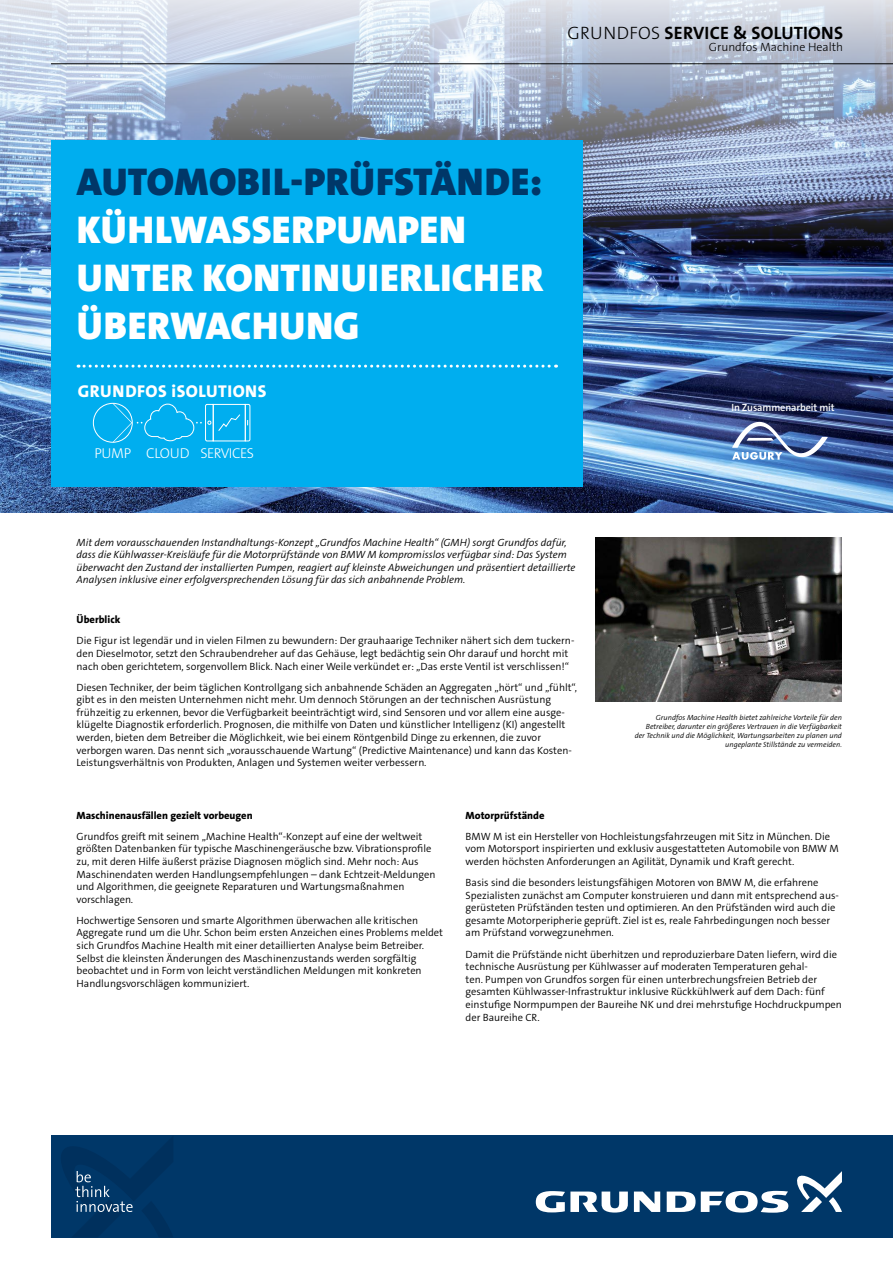
<style>
.page{position:relative;width:893px;height:1263px;background:#fff}
.page>*{position:absolute;margin:0;border:0;box-sizing:border-box;transform-origin:0 0}
.t1{font:39px/48px "Grundfos The Sans V2 OT 9 BL";letter-spacing:.015em;color:#fff}
.t2{font:39px "Grundfos The Sans V2 OT 9 BL";letter-spacing:.015em;color:#003768}
.t3{font:18px "Grundfos The Sans V2 OT 7 B";letter-spacing:.015em;color:#000}
.t4{font:17.25px "Grundfos The Sans V2 OT 8 XB";letter-spacing:.03em;color:#fff}
.t5{font:14.4px "Grundfos The Sans V2 OT 3 L";letter-spacing:-.04em;color:#fff}
.t6{font:12px "Grundfos The Sans V2 OT 3 L";color:#000}
.t7{font:10.5px/12.6px "Grundfos The Sans V2 OT 4 SL";color:#000}
.t8{font:10.5px/12.6px "Grundfos The Sans V2 OT 4 SL Italic";color:#000}
.t9{font:10.5px "Grundfos The Sans V2 OT 8 XB";color:#000}
.t10{font:10.5px "Grundfos The Sans V2 OT 6 SB";letter-spacing:-.01em;color:#fff}
.t11{font:7.5px/9px "Grundfos The Sans V2 OT 4 SL Italic";color:#000;text-align:right}
.s1{font-family:"Grundfos The Sans V2 OT 3 L"}
</style>
<div class="page">
<img style="left:595px;top:538px;width:247px;height:163px">
<img style="left:0;top:0;width:893px;height:512px">
<div style="left:51px;top:141px;width:532px;height:346px;background:#00aeef"></div>
<svg style="left:78px;top:365px;width:479px;height:3px"></svg>
<svg style="left:732px;top:415px;width:96px;height:45px;background:#5e74a2"></svg>
<div style="left:93px;top:403px;width:40px;height:40px;border:1px solid #fff;border-radius:50%"></div>
<svg style="left:113px;top:403px;width:138px;height:40px"></svg>
<div style="left:51px;top:1135px;width:842px;height:102px;background:#003768"></div>
<svg style="left:634px;top:1191px;width:26px;height:21px"></svg>
<svg style="left:536px;top:1191px;width:92px;height:21px"></svg>
<svg style="left:667px;top:1191px;width:121px;height:22px"></svg>
<svg style="left:797px;top:1171px;width:45px;height:41px"></svg>
<svg style="left:61px;top:1137px;width:112px;height:100px"></svg>
<hr style="left:51px;top:63px;width:842px;height:1px;background:#000">
<h2 class="t3" style="left:568px;top:21px;width:277px"><span class="s1">GRUNDFOS</span> SERVICE &amp; SOLUTIONS</h2>
<h1 class="t2" style="left:77px;top:157px;width:467px">AUTOMOBIL-PRÜFSTÄNDE:</h1>
<h1 class="t1" style="left:77px;top:206px;width:468px">KÜHLWASSERPUMPEN<br>UNTER KONTINUIERLICHER<br>ÜBERWACHUNG</h1>
<h3 class="t4" style="left:78px;top:380px;width:190px">GRUNDFOS iSOLUTIONS</h3>
<h3 class="t5" style="left:94px;top:444px;width:161px">PUMP CLOUD SERVICES</h3>
<p class="t8" style="left:77px;top:536px;width:501px">Mit dem vorausschauenden Instandhaltungs-Konzept „Grundfos Machine Health“ (GMH) sorgt Grundfos dafür, dass die Kühlwasser-Kreisläufe für die Motorprüfstände von BMW M kompromisslos verfügbar sind: Das System überwacht den Zustand der installierten Pumpen, reagiert auf kleinste Abweichungen und präsentiert detaillierte Analysen inklusive einer erfolgversprechenden Lösung für das sich anbahnende Problem.</p>
<p class="t9" style="left:77px;top:613px;width:45px">Überblick</p>
<p class="t7" style="left:77px;top:634px;width:499px">Die Figur ist legendär und in vielen Filmen zu bewundern: Der grauhaarige Techniker nähert sich dem tuckern&shy;den Dieselmotor, setzt den Schraubendreher auf das Gehäuse, legt bedächtig sein Ohr darauf und horcht mit nach oben gerichtetem, sorgenvollem Blick. Nach einer Weile verkündet er: „Das erste Ventil ist verschlissen!“</p>
<p class="t7" style="left:77px;top:681px;width:502px">Diesen Techniker, der beim täglichen Kontrollgang sich anbahnende Schäden an Aggregaten „hört“ und „fühlt“, gibt es in den meisten Unternehmen nicht mehr. Um dennoch Störungen an der technischen Ausrüstung frühzeitig zu erkennen, bevor die Verfügbarkeit beeinträchtigt wird, sind Sensoren und vor allem eine ausge&shy;klügelte Diagnostik erforderlich. Prognosen, die mithilfe von Daten und künstlicher Intelligenz (KI) angestellt werden, bieten dem Betreiber die Möglichkeit, wie bei einem Röntgenbild Dinge zu erkennen, die zuvor verborgen waren. Das nennt sich „vorausschauende Wartung“ (Predictive Maintenance) und kann das Kosten-Leistungsverhältnis von Produkten, Anlagen und Systemen weiter verbessern.</p>
<p class="t6" style="left:709px;top:39px;width:136px">Grundfos Machine Health</p>
<p class="t10" style="left:731px;top:401px;width:105px">In Zusammenarbeit mit</p>
<p class="t11" style="left:635px;top:713px;width:209px">Grundfos Machine Health bietet zahlreiche Vorteile für den Betreiber, darunter ein größeres Vertrauen in die Verfügbarkeit der Technik und die Möglichkeit, Wartungsarbeiten zu planen und ungeplante Stillstände zu vermeiden.</p>
<p class="t9" style="left:77px;top:808px;width:178px">Maschinenausfällen gezielt vorbeugen</p>
<p class="t7" style="left:77px;top:830px;width:360px">Grundfos greift mit seinem „Machine Health“-Konzept auf eine der weltweit größten Datenbanken für typische Maschinengeräusche bzw. Vibrationsprofile zu, mit deren Hilfe äußerst präzise Diagnosen möglich sind. Mehr noch: Aus Maschinendaten werden Handlungsempfehlungen – dank Echtzeit-Meldungen und Algorithmen, die geeignete Reparaturen und Wartungsmaßnahmen vorschlagen.</p>
<p class="t7" style="left:77px;top:914px;width:368px">Hochwertige Sensoren und smarte Algorithmen überwachen alle kritischen Aggregate rund um die Uhr. Schon beim ersten Anzeichen eines Problems meldet sich Grundfos Machine Health mit einer detaillierten Analyse beim Betreiber.<br>Selbst die kleinsten Änderungen des Maschinenzustands werden sorgfältig beobachtet und in Form von leicht verständlichen Meldungen mit konkreten Handlungsvorschlägen kommuniziert.</p>
<p class="t9" style="left:466px;top:808px;width:80px">Motorprüfstände</p>
<p class="t7" style="left:466px;top:830px;width:375px">BMW M ist ein Hersteller von Hochleistungsfahrzeugen mit Sitz in München. Die vom Motorsport inspirierten und exklusiv ausgestatteten Automobile von BMW M werden höchsten Anforderungen an Agilität, Dynamik und Kraft gerecht.</p>
<p class="t7" style="left:466px;top:876px;width:375px">Basis sind die besonders leistungsfähigen Motoren von BMW M, die erfahrene Spezialisten zunächst am Computer konstruieren und dann mit entsprechend aus&shy;gerüsteten Prüfständen testen und optimieren. An den Prüfständen wird auch die gesamte Motorperipherie geprüft. Ziel ist es, reale Fahrbedingungen noch besser am Prüfstand vorwegzunehmen.</p>
<p class="t7" style="left:466px;top:948px;width:378px">Damit die Prüfstände nicht überhitzen und reproduzierbare Daten liefern, wird die technische Ausrüstung per Kühlwasser auf moderaten Temperaturen gehal-<br>ten. Pumpen von Grundfos sorgen für einen unterbrechungsfreien Betrieb der gesamten Kühlwasser-Infrastruktur inklusive Rückkühlwerk auf dem Dach: fünf einstufige Normpumpen der Baureihe NK und drei mehrstufige Hochdruckpumpen der Baureihe CR.</p>
</div>
